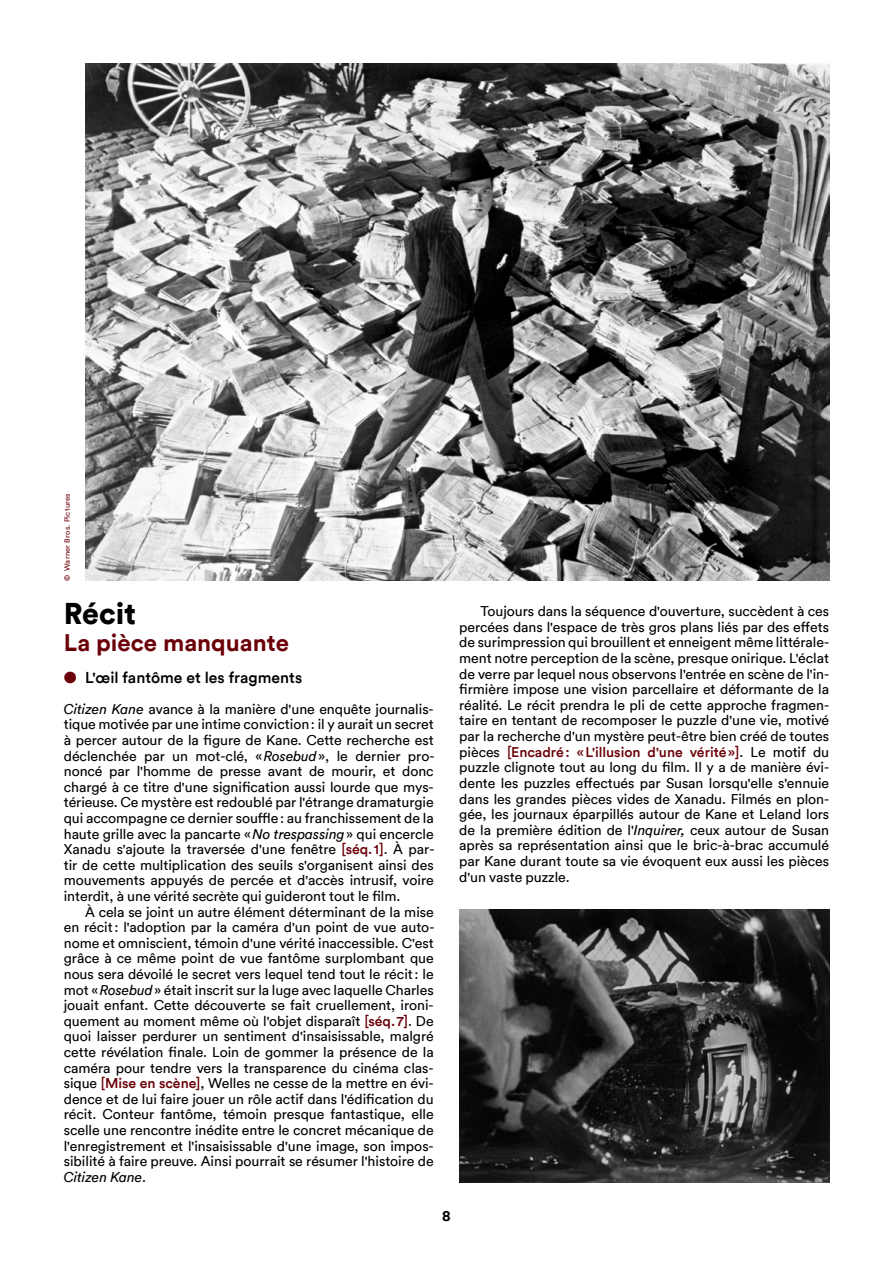
<style>
.page{position:relative;width:893px;height:1263px;background:#fff}
.page>*{position:absolute;margin:0;border:0;box-sizing:border-box;transform-origin:0 0}
.Titre_1{font:900 30px "Circular";color:#000}
.Titre_2{font:700 24px "Circular";color:#6b0008}
.Titre_3{font:500 15.75px "Circular";color:#000}
.t1{font:700 15px "Circular";color:#000}
.Texte_retrait{font:14.1px/15.6px "Circular";letter-spacing:-.005em;color:#000;text-align:justify}
.Texte_sans{font:14.1px/15.6px "Circular";letter-spacing:-.005em;color:#000;text-align:justify}
.t2{font:7.5px "Circular";letter-spacing:.03em;color:#6b0008}
.s1{color:#6b0008}
.s2{font-style:italic}
.s3{font-weight:500;color:#6b0008}
</style>
<div class="page">
<img style="left:459px;top:910px;width:370px;height:272px">
<img style="left:85px;top:64px;width:744px;height:516px">
<p class="t2" style="left:62px;top:581px;width:89px;rotate:-90deg">© Warner Bros. Pictures</p>
<p class="Titre_1" style="left:64px;top:593px;width:74px">Récit</p>
<p class="Titre_2" style="left:64px;top:626px;width:227px">La pièce manquante</p>
<p class="Titre_3" style="left:64px;top:666px;width:240px"><span class="s1">●</span> L'œil fantôme et les fragments</p>
<p class="Texte_sans" style="left:64px;top:700px;width:372px"><span class="s2">Citizen Kane</span> avance à la manière d'une enquête journalis&shy;tique motivée par une intime conviction: il y aurait un secret à percer autour de la figure de Kane. Cette recherche est déclenchée par un mot-clé, «<span class="s2">Rosebud</span>», le dernier pro&shy;noncé par l'homme de presse avant de mourir, et donc chargé à ce titre d'une signification aussi lourde que mys&shy;térieuse. Ce mystère est redoublé par l'étrange dramaturgie qui accompagne ce dernier souffle: au franchissement de la haute grille avec la pancarte «<span class="s2">No trespassing</span>» qui encercle Xanadu s'ajoute la traversée d'une fenêtre <span class="s3">[séq.1]</span>. À par&shy;tir de cette multiplication des seuils s'organisent ainsi des mouvements appuyés de percée et d'accès intrusif, voire interdit, à une vérité secrète qui guideront tout le film.</p>
<p class="Texte_retrait" style="left:64px;top:903px;width:372px;text-indent:21px">À cela se joint un autre élément déterminant de la mise en récit: l'adoption par la caméra d'un point de vue auto&shy;nome et omniscient, témoin d'une vérité inaccessible. C'est grâce à ce même point de vue fantôme surplombant que nous sera dévoilé le secret vers lequel tend tout le récit: le mot «<span class="s2">Rosebud</span>» était inscrit sur la luge avec laquelle Charles jouait enfant. Cette découverte se fait cruellement, ironi&shy;quement au moment même où l'objet disparaît <span class="s3">[séq.7]</span>. De quoi laisser perdurer un sentiment d'insaisissable, malgré cette révélation finale. Loin de gommer la présence de la caméra pour tendre vers la transparence du cinéma clas&shy;sique <span class="s3">[Mise en scène]</span>, Welles ne cesse de la mettre en évi&shy;dence et de lui faire jouer un rôle actif dans l'édification du récit. Conteur fantôme, témoin presque fantastique, elle scelle une rencontre inédite entre le concret mécanique de l'enregistrement et l'insaisissable d'une image, son impos&shy;sibilité à faire preuve. Ainsi pourrait se résumer l'histoire de <span class="s2">Citizen Kane</span>.</p>
<p class="Texte_retrait" style="left:459px;top:603px;width:371px;text-indent:21px">Toujours dans la séquence d'ouverture, succèdent à ces percées dans l'espace de très gros plans liés par des effets de surimpression qui brouillent et enneigent même littérale&shy;ment notre perception de la scène, presque onirique. L'éclat de verre par lequel nous observons l'entrée en scène de l'in&shy;firmière impose une vision parcellaire et déformante de la réalité. Le récit prendra le pli de cette approche fragmen&shy;taire en tentant de recomposer le puzzle d'une vie, motivé par la recherche d'un mystère peut-être bien créé de toutes pièces <span class="s3">[Encadré: «L'illusion d'une vérité»]</span>. Le motif du puzzle clignote tout au long du film. Il y a de manière évi&shy;dente les puzzles effectués par Susan lorsqu'elle s'ennuie dans les grandes pièces vides de Xanadu. Filmés en plon&shy;gée, les journaux éparpillés autour de Kane et Leland lors de la première édition de l'<span class="s2">Inquirer,</span> ceux autour de Susan après sa représentation ainsi que le bric-à-brac accumulé par Kane durant toute sa vie évoquent eux aussi les pièces d'un vaste puzzle.</p>
<p class="t1" style="left:442px;top:1205px;width:10px">8</p>
</div>
